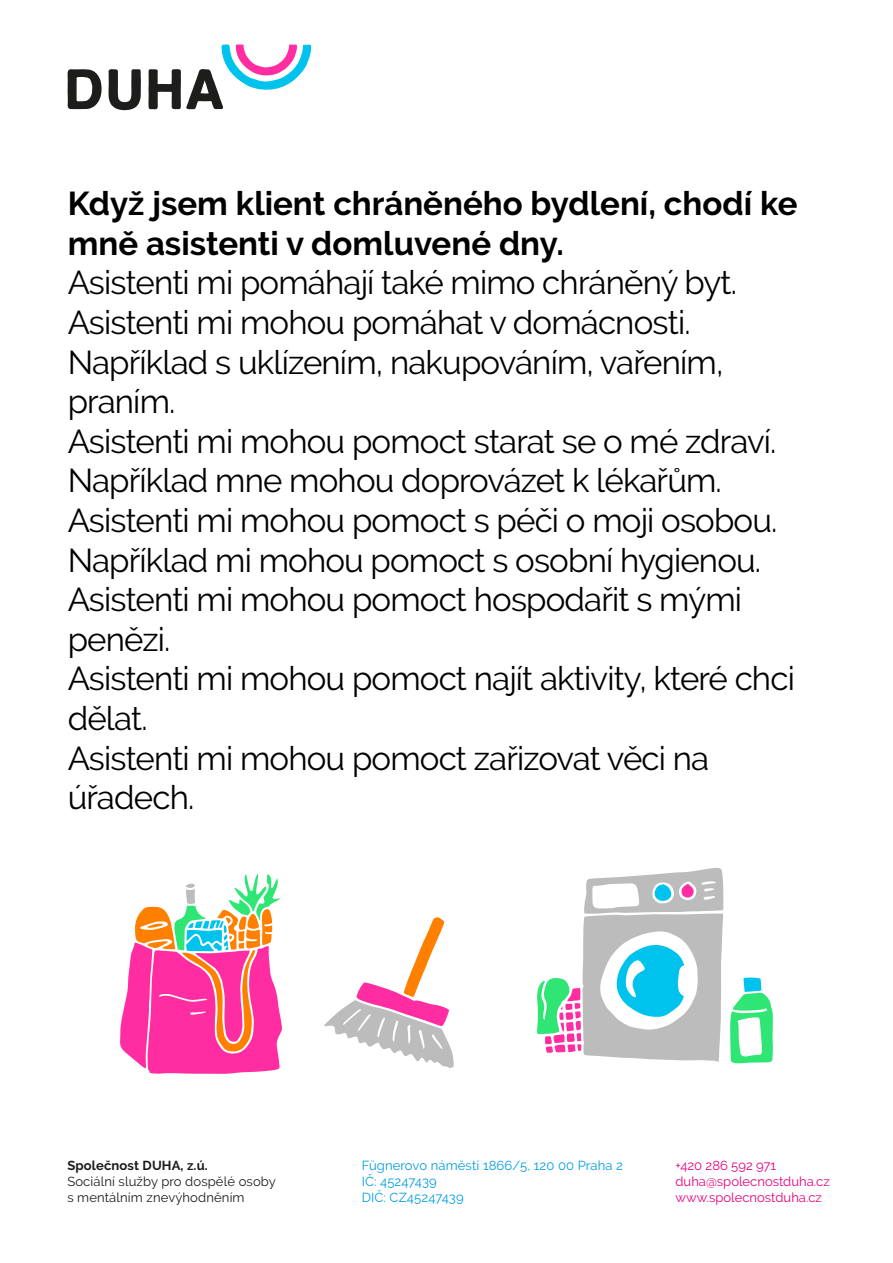
<style>
.page{position:relative;width:893px;height:1263px;background:#fff}
.page>*{position:absolute;margin:0;border:0;box-sizing:border-box;transform-origin:0 0}
.t1{font:33px/39.6px "Raleway";letter-spacing:-.025em;color:#000}
.t2{font:700 33px/39.6px "Raleway";color:#000}
.t3{font:13.05px/15.6px "Raleway";letter-spacing:.01em;color:#009ee2}
.t4{font:13.05px/15.6px "Raleway";color:#e5007e}
.t5{font:13.05px/15.6px "Raleway";letter-spacing:.01em;color:#1c1d1a}
.t6{font:700 13.05px "Raleway";letter-spacing:.01em;color:#1c1d1a}
</style>
<div class="page">
<svg style="left:109px;top:69px;width:32px;height:41px"></svg>
<svg style="left:67px;top:69px;width:35px;height:40px"></svg>
<svg style="left:148px;top:44px;width:163px;height:65px"></svg>
<svg style="left:324px;top:917px;width:130px;height:151px"></svg>
<svg style="left:120px;top:874px;width:162px;height:200px"></svg>
<svg style="left:537px;top:868px;width:186px;height:194px"></svg>
<svg style="left:730px;top:977px;width:43px;height:86px"></svg>
<p class="t2" style="left:68px;top:184px;width:731px">Když jsem klient chráněného bydlení, chodí ke mně asistenti v domluvené dny.</p>
<p class="t1" style="left:68px;top:263px;width:729px">Asistenti mi pomáhají také mimo chráněný byt.<br>Asistenti mi mohou pomáhat v domácnosti.<br>Například s uklízením, nakupováním, vařením, praním.<br>Asistenti mi mohou pomoct starat se o mé zdraví.<br>Například mne mohou doprovázet k lékařům.<br>Asistenti mi mohou pomoct s péči o moji osobou.<br>Například mi mohou pomoct s osobní hygienou.<br>Asistenti mi mohou pomoct hospodařit s mými penězi.<br>Asistenti mi mohou pomoct najít aktivity, které chci dělat.<br>Asistenti mi mohou pomoct zařizovat věci na úřadech.</p>
<p class="t6" style="left:67px;top:1158px;width:142px">Společnost DUHA, z.ú.</p>
<p class="t5" style="left:67px;top:1173px;width:210px">Sociální služby pro dospělé osoby s mentálním znevýhodněním</p>
<p class="t3" style="left:362px;top:1158px;width:263px">Fügnerovo náměstí 1866/5, 120 00 Praha 2<br>IČ: 45247439<br>DIČ: CZ45247439</p>
<p class="t4" style="left:675px;top:1158px;width:156px">+420 286 592 971 duha@spolecnostduha.cz www.spolecnostduha.cz</p>
</div>
